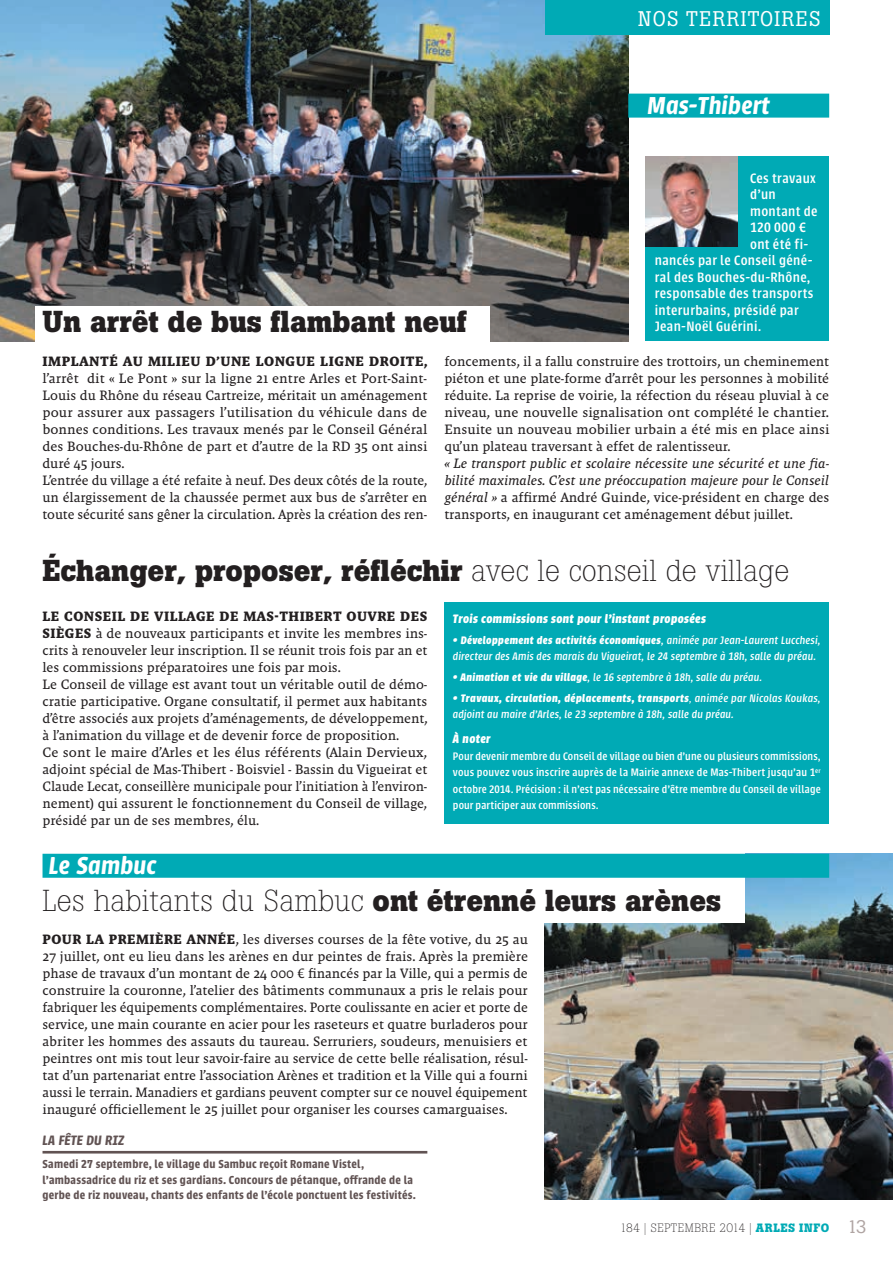
<style>
.page{position:relative;width:893px;height:1263px;background:#fff}
.page>*{position:absolute;margin:0;border:0;box-sizing:border-box;transform-origin:0 0}
.t1{font:700 30px "Boton";color:#231f20}
.t2{font:italic 600 27px "Urbana";letter-spacing:.01em;color:#fff}
.t3{font:21px "Boton";letter-spacing:.06em;color:#fff}
.t4{font:500 15px "Urbana";letter-spacing:.025em;color:#fff}
.t5{font:italic 600 15px "Urbana";letter-spacing:.01em;color:#615353}
.t6{font:13.8px/17px "Malaga OT";letter-spacing:-.005em;color:#231f20}
.t7{font:italic 13.8px/17px "Malaga OT";letter-spacing:-.015em;color:#231f20;text-align:justify}
.t8{font:700 13.8px "Malaga OT";letter-spacing:.035em;color:#231f20}
.t9{font:italic 700 13.5px "Urbana";letter-spacing:.03em;color:#fff}
.t10{font:600 12.75px/15.3px "Urbana";letter-spacing:.02em;color:#615353}
.t11{font:italic 500 12px/16.5px "Urbana";letter-spacing:.015em;color:#fff}
.t12{font:500 12px/16.5px "Urbana";letter-spacing:.015em;color:#fff;text-align:justify}
.t13{font:300 12px "Boton";letter-spacing:.03em;color:#231f20}
.s1{font-style:normal}
.s2{font-weight:300}
.s3{font-weight:700}
.s4{font-weight:700;color:#00aab5}
.s5{font-weight:400;font-size:18px;color:#afa4a2}
</style>
<div class="page">
<hr style="left:43px;top:1151px;width:384px;height:2px;background:#615353">
<img style="left:0;top:0;width:628px;height:341px">
<img style="left:545px;top:854px;width:348px;height:345px">
<div style="left:645px;top:156px;width:184px;height:184px;background:#00aab5"></div>
<img style="left:645px;top:156px;width:92px;height:90px">
<div style="left:628px;top:94px;width:201px;height:24px;background:#00aab5"></div>
<div style="left:35px;top:306px;width:455px;height:43px;background:#fff"></div>
<div style="left:508px;top:848px;width:237px;height:75px;background:#fff"></div>
<div style="left:43px;top:854px;width:786px;height:24px;background:#00aab5"></div>
<div style="left:444px;top:603px;width:385px;height:221px;background:#00aab5"></div>
<div style="left:545px;top:0;width:284px;height:34px;background:#00aab5"></div>
<h3 class="t3" style="left:638px;top:6px;width:184px">NOS TERRITOIRES</h3>
<h2 class="t2" style="left:647px;top:90px;width:124px">Mas-Thibert</h2>
<p class="t4" style="left:750px;top:170px;width:67px">Ces travaux</p>
<p class="t4" style="left:750px;top:187px;width:27px">d’un</p>
<p class="t4" style="left:750px;top:203px;width:69px">montant de</p>
<p class="t4" style="left:750px;top:220px;width:57px">120 000 €</p>
<p class="t4" style="left:750px;top:236px;width:60px">ont été fi-</p>
<p class="t4" style="left:655px;top:253px;width:159px">nancés par le Conseil géné-</p>
<p class="t4" style="left:655px;top:269px;width:157px">ral des Bouches-du-Rhône,</p>
<p class="t4" style="left:655px;top:286px;width:160px">responsable des transports</p>
<p class="t4" style="left:655px;top:302px;width:145px">interurbains, présidé par</p>
<p class="t4" style="left:655px;top:319px;width:108px">Jean-Noël Guérini.</p>
<h1 class="t1" style="left:43px;top:303px;width:426px">Un arrêt de bus flambant neuf</h1>
<p class="t8" style="left:43px;top:353px;width:386px">IMPLANTÉ AU MILIEU D’UNE LONGUE LIGNE DROITE,</p>
<p class="t6" style="left:43px;top:369px;width:386px">l’arrêt dit « Le Pont » sur la ligne 21 entre Arles et Port-Saint-Louis du Rhône du réseau Cartreize, méritait un aménagement pour assurer aux passagers l’utilisation du véhicule dans de bonnes conditions. Les travaux menés par le Conseil Général des Bouches-du-Rhône de part et d’autre de la RD 35 ont ainsi duré 45 jours.<br>L’entrée du village a été refaite à neuf. Des deux côtés de la route, un élargissement de la chaussée permet aux bus de s’arrêter en toute sécurité sans gêner la circulation. Après la création des ren-</p>
<p class="t6" style="left:444px;top:352px;width:387px;text-align:justify">foncements, il a fallu construire des trottoirs, un cheminement piéton et une plate-forme d’arrêt pour les personnes à mobilité réduite. La reprise de voirie, la réfection du réseau pluvial à ce niveau, une nouvelle signalisation ont complété le chantier.<br>Ensuite un nouveau mobilier urbain a été mis en place ainsi qu’un plateau traversant à effet de ralentisseur.</p>
<p class="t7" style="left:444px;top:455px;width:387px">« Le transport public et scolaire nécessite une sécurité et une fia&shy;bilité maximales. C’est une préoccupation majeure pour le Conseil général » <span class="s1">a affirmé André Guinde, vice-président en charge des transports, en inaugurant cet aménagement début juillet.</span></p>
<h1 class="t1" style="left:43px;top:552px;width:748px">Échanger, proposer, réfléchir <span class="s2">avec le conseil de village</span></h1>
<p class="t6" style="left:43px;top:608px;width:387px"><span class="s3">LE CONSEIL DE VILLAGE DE MAS-THIBERT OUVRE DES SIÈGES</span> à de nouveaux participants et invite les membres ins&shy;crits à renouveler leur inscription. Il se réunit trois fois par an et les commissions préparatoires une fois par mois.<br>Le Conseil de village est avant tout un véritable outil de démo&shy;cratie participative. Organe consultatif, il permet aux habitants d’être associés aux projets d’aménagements, de développement, à l’animation du village et de devenir force de proposition.<br>Ce sont le maire d’Arles et les élus référents (Alain Dervieux, adjoint spécial de Mas-Thibert - Boisviel - Bassin du Vigueirat et Claude Lecat, conseillère municipale pour l’initiation à l’environ&shy;nement) qui assurent le fonctionnement du Conseil de village, présidé par un de ses membres, élu.</p>
<p class="t9" style="left:453px;top:611px;width:255px">Trois commissions sont pour l’instant proposées</p>
<p class="t11" style="left:453px;top:632px;width:369px"><span class="s3">• Développement des activités économiques</span>, animée par Jean-Laurent Lucchesi, directeur des Amis des marais du Vigueirat, le 24 septembre à 18h, salle du préau.</p>
<p class="t11" style="left:453px;top:669px;width:311px"><span class="s3">• Animation et vie du village</span>, le 16 septembre à 18h, salle du préau.</p>
<p class="t11" style="left:453px;top:690px;width:369px"><span class="s3">• Travaux, circulation, déplacements, transports</span><span class="s2">,</span> animée par Nicolas Koukas, adjoint au maire d’Arles, le 23 septembre à 18h, salle du préau.</p>
<p class="t9" style="left:453px;top:731px;width:39px">À noter</p>
<p class="t12" style="left:453px;top:748px;width:369px">Pour devenir membre du Conseil de village ou bien d’une ou plusieurs commissions, vous pouvez vous inscrire auprès de la Mairie annexe de Mas-Thibert jusqu’au 1<sup>er </sup>octobre 2014. Précision : il n’est pas nécessaire d’être membre du Conseil de village pour participer aux commissions.</p>
<h2 class="t2" style="left:49px;top:851px;width:109px">Le Sambuc</h2>
<h1 class="t1" style="left:43px;top:883px;width:680px"><span class="s2">Les habitants du Sambuc</span> ont étrenné leurs arènes</h1>
<p class="t6" style="left:43px;top:931px;width:487px;text-align:justify"><span class="s3">POUR LA PREMIÈRE ANNÉE</span>, les diverses courses de la fête votive, du 25 au 27 juillet, ont eu lieu dans les arènes en dur peintes de frais. Après la première phase de travaux d’un montant de 24 000 € financés par la Ville, qui a permis de construire la couronne, l’atelier des bâtiments communaux a pris le relais pour fabriquer les équipements complémentaires. Porte coulissante en acier et porte de service, une main courante en acier pour les raseteurs et quatre burladeros pour abriter les hommes des assauts du taureau. Serruriers, soudeurs, menuisiers et peintres ont mis tout leur savoir-faire au service de cette belle réalisation, résul&shy;tat d’un partenariat entre l’association Arènes et tradition et la Ville qui a fourni aussi le terrain. Manadiers et gardians peuvent compter sur ce nouvel équipement inauguré officiellement le 25 juillet pour organiser les courses camarguaises.</p>
<p class="t5" style="left:43px;top:1131px;width:83px">LA FÊTE DU RIZ</p>
<p class="t10" style="left:43px;top:1157px;width:375px">Samedi 27 septembre, le village du Sambuc reçoit Romane Vistel, l’ambassadrice du riz et ses gardians. Concours de pétanque, offrande de la gerbe de riz nouveau, chants des enfants de l’école ponctuent les festivités.</p>
<p class="t13" style="left:620px;top:1221px;width:248px">184 | SEPTEMBRE 2014 | <span class="s4">ARLES INFO</span> <span class="s5">13</span></p>
</div>
